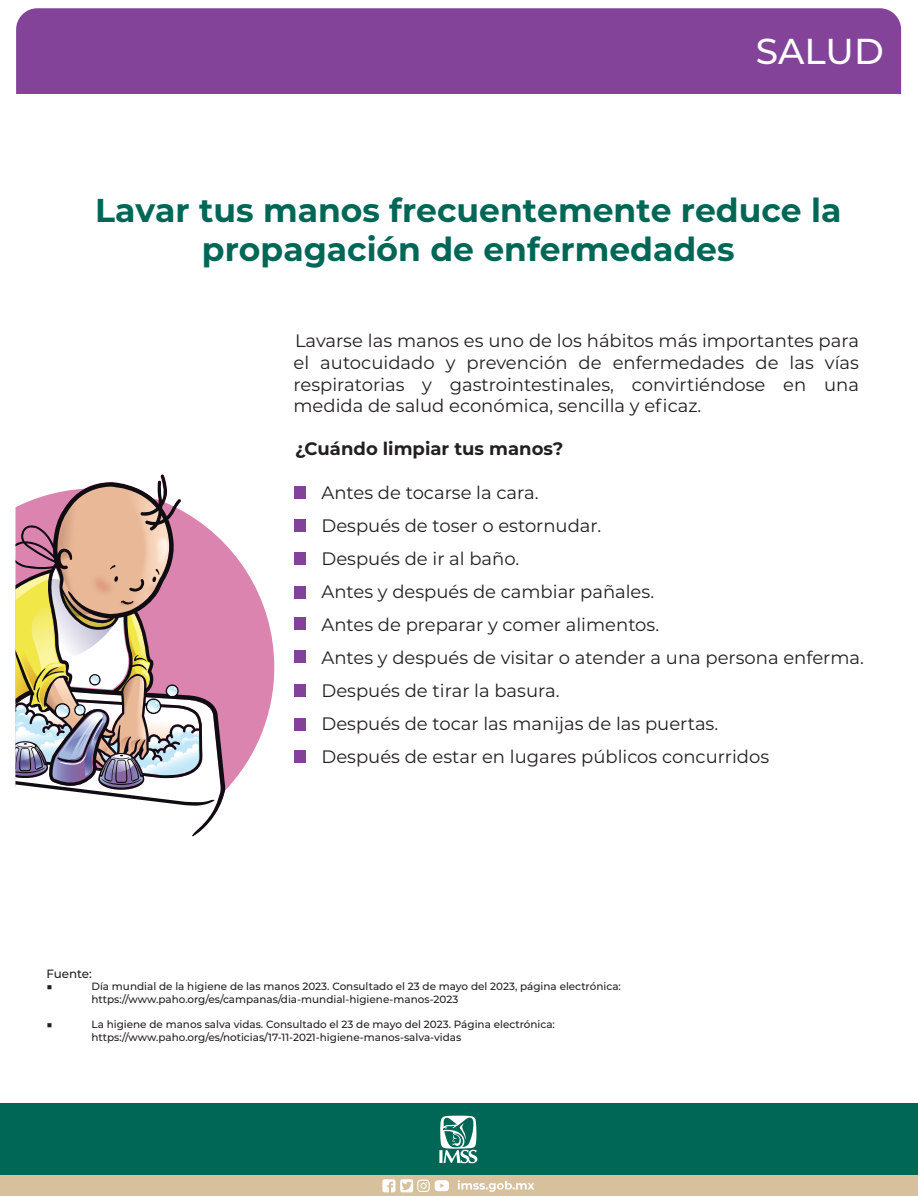
<style>
.page{position:relative;width:918px;height:1196px;background:#fff}
.page>*{position:absolute;margin:0;border:0;box-sizing:border-box;transform-origin:0 0}
.t1{font:700 39px "Montserrat";color:#006756}
.t2{font:500 36px "Montserrat";color:#fff}
.t3{font:700 33px/39.6px "Montserrat";color:#006756;text-align:center}
.t4{font:18px/33px "Montserrat";color:#231f20;text-align:justify}
.t5{font:700 18px "Montserrat";color:#231f20}
.t6{font:500 12px "Montserrat";color:#231f20}
.t7{font:500 10.5px/12.6px "Montserrat";color:#231f20}
</style>
<div class="page">
<div style="left:0;top:1137px;width:918px;height:59px;background:#d6c19c"></div>
<div style="left:0;top:1102px;width:918px;height:72px;background:#006756"></div>
<svg style="left:439px;top:1115px;width:38px;height:48px"></svg>
<svg style="left:458px;top:1180px;width:76px;height:11px"></svg>
<svg style="left:382px;top:1179px;width:67px;height:13px"></svg>
<div style="left:16px;top:8px;width:885px;height:86px;background:#834399"></div>
<div style="left:294px;top:487px;width:12px;height:12px;background:#824299"></div>
<div style="left:294px;top:520px;width:12px;height:12px;background:#824299"></div>
<div style="left:294px;top:553px;width:12px;height:12px;background:#824299"></div>
<div style="left:294px;top:586px;width:12px;height:12px;background:#824299"></div>
<div style="left:294px;top:617px;width:12px;height:12px;background:#824299"></div>
<div style="left:294px;top:650px;width:12px;height:12px;background:#824299"></div>
<div style="left:294px;top:684px;width:12px;height:12px;background:#824299"></div>
<div style="left:294px;top:718px;width:12px;height:12px;background:#824299"></div>
<div style="left:294px;top:750px;width:12px;height:12px;background:#824299"></div>
<svg style="left:226px;top:545px;width:48px;height:245px;fill:#dc84b0"></svg>
<svg style="left:90px;top:474px;width:136px;height:363px"></svg>
<svg style="left:15px;top:486px;width:206px;height:350px"></svg>
<h2 class="t2" style="left:732px;top:26px;width:129px">SALUD</h2>
<h2 class="t2" style="left:756px;top:26px;width:129px">SALUD</h2>
<h3 class="t3" style="left:95px;top:188px;width:748px">Lavar tus manos frecuentemente reduce la propagación de enfermedades</h3>
<h1 class="t1" style="left:174px;top:203px;width:670px">DAÑOS A LA SALUD ASOCIADOS</h1>
<p class="t4" style="left:294px;top:329px;width:567px;line-height:21.6px">Lavarse las manos es uno de los hábitos más importantes para el autocuidado y prevención de enfermedades de las vías respiratorias y gastrointestinales, convirtiéndose en una medida de salud económica, sencilla y eficaz.</p>
<p class="t5" style="left:295px;top:436px;width:270px">¿Cuándo limpiar tus manos?</p>
<p class="t4" style="left:321px;top:475px;width:544px;text-align:left">Antes de tocarse la cara.<br>Después de toser o estornudar.<br>Después de ir al baño.<br>Antes y después de cambiar pañales.<br>Antes de preparar y comer alimentos.<br>Antes y después de visitar o atender a una persona enferma.<br>Después de tirar la basura.<br>Después de tocar las manijas de las puertas.<br>Después de estar en lugares públicos concurridos</p>
<p class="t6" style="left:46px;top:965px;width:47px">Fuente:</p>
<p class="t7" style="left:46px;top:979px;width:8px">■</p>
<p class="t7" style="left:91px;top:979px;width:531px">Día mundial de la higiene de las manos 2023. Consultado el 23 de mayo del 2023, página electrónica: https://www.paho.org/es/campanas/dia-mundial-higiene-manos-2023</p>
<p class="t7" style="left:46px;top:1017px;width:8px">■</p>
<p class="t7" style="left:91px;top:1017px;width:465px">La higiene de manos salva vidas. Consultado el 23 de mayo del 2023. Página electrónica: https://www.paho.org/es/noticias/17-11-2021-higiene-manos-salva-vidas</p>
</div>
